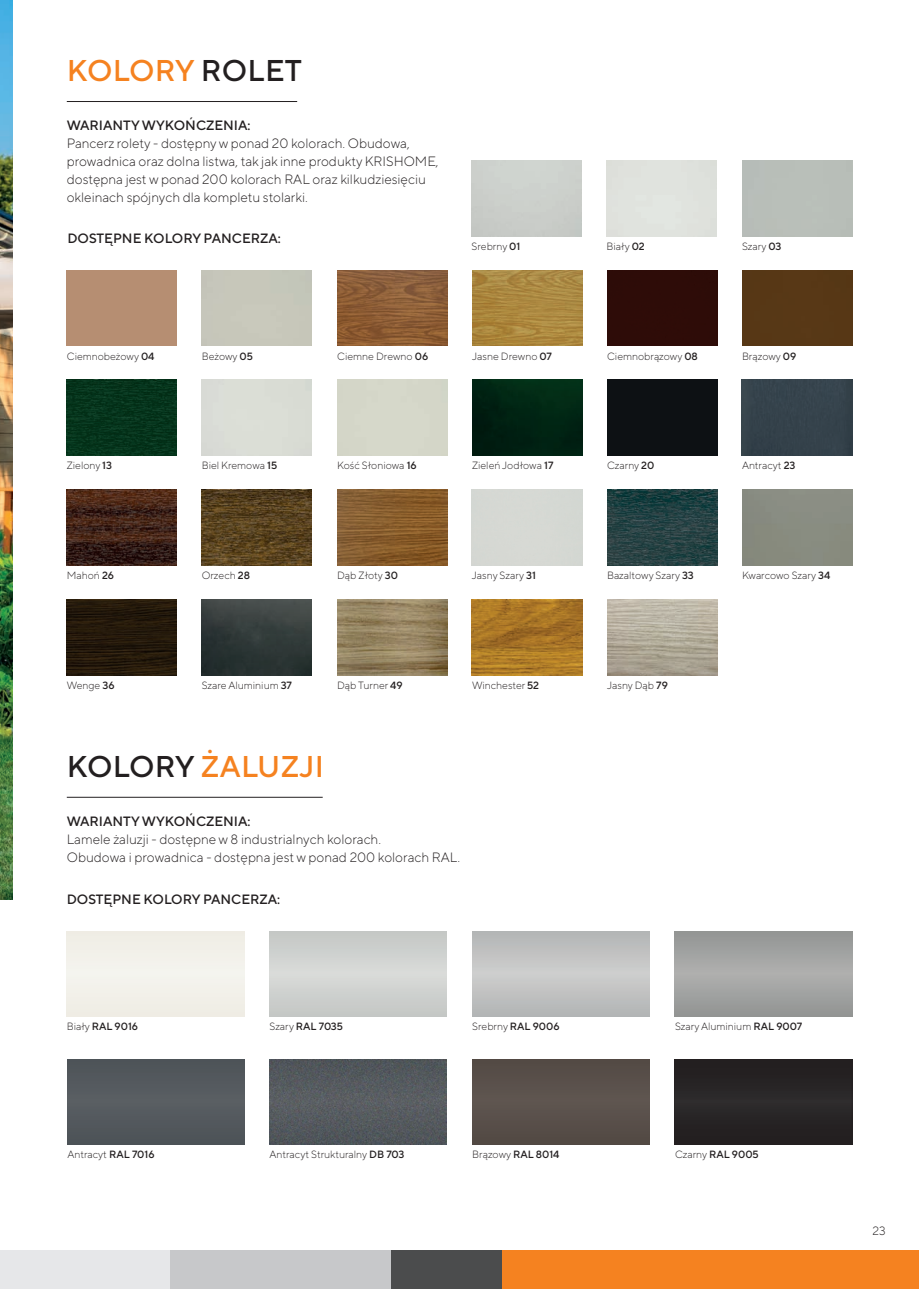
<style>
.page{position:relative;width:919px;height:1289px;background:#fff}
.page>*{position:absolute;margin:0;border:0;box-sizing:border-box;transform-origin:0 0}
.t1{font:500 30px "TT Norms Pro";letter-spacing:.01em;color:#f58220}
.t2{font:300 13.5px/18px "TT Norms Pro";color:#231f20}
.t3{font:500 13.5px "TT Norms Pro";color:#231f20}
.t4{font:300 12px "TT Norms Pro";color:#231f20}
.t5{font:300 10.5px "TT Norms Pro";color:#231f20}
.t6{font:500 10.5px "TT Norms Pro";color:#231f20}
.s1{color:#231f20}
.s2{font-weight:500}
.s3{font-weight:300}
</style>
<div class="page">
<div style="left:67px;top:1059px;width:177px;height:85px;background:#53585d"></div>
<div style="left:472px;top:1059px;width:177px;height:85px;background:#584f49"></div>
<img style="left:269px;top:1059px;width:177px;height:85px">
<img style="left:472px;top:270px;width:110px;height:76px">
<img style="left:472px;top:380px;width:110px;height:75px">
<img style="left:607px;top:490px;width:110px;height:75px">
<div style="left:607px;top:270px;width:110px;height:76px;background:#2e0c08"></div>
<div style="left:607px;top:380px;width:110px;height:75px;background:#0d1114"></div>
<div style="left:742px;top:270px;width:110px;height:76px;background:#573816"></div>
<img style="left:337px;top:490px;width:110px;height:75px">
<img style="left:67px;top:599px;width:110px;height:76px">
<div style="left:67px;top:270px;width:110px;height:76px;background:#b68e72"></div>
<img style="left:67px;top:380px;width:110px;height:75px">
<img style="left:67px;top:490px;width:110px;height:75px">
<img style="left:202px;top:599px;width:110px;height:76px">
<img style="left:337px;top:599px;width:110px;height:76px">
<img style="left:202px;top:490px;width:110px;height:75px">
<img style="left:472px;top:599px;width:110px;height:76px">
<img style="left:337px;top:270px;width:110px;height:76px">
<div style="left:741px;top:380px;width:111px;height:75px;background:#35424b"></div>
<img style="left:0;top:0;width:13px;height:899px">
<hr style="left:67px;top:101px;width:230px;height:1px;background:#231f20">
<hr style="left:67px;top:797px;width:256px;height:1px;background:#231f20">
<img style="left:607px;top:599px;width:110px;height:76px">
<div style="left:675px;top:1059px;width:177px;height:85px;background:#262324"></div>
<div style="left:0;top:1250px;width:170px;height:38px;background:#e6e7e9"></div>
<div style="left:170px;top:1250px;width:221px;height:38px;background:#c7c8ca"></div>
<div style="left:391px;top:1250px;width:111px;height:38px;background:#4b4c4d"></div>
<div style="left:502px;top:1250px;width:416px;height:38px;background:#f58220"></div>
<h1 class="t1" style="left:67px;top:51px;width:237px">KOLORY <span class="s1">ROLET</span></h1>
<p class="t3" style="left:67px;top:116px;width:185px">WARIANTY WYKOŃCZENIA:</p>
<p class="t2" style="left:67px;top:133px;width:373px">Pancerz rolety - dostępny w ponad 20 kolorach. Obudowa, prowadnica oraz dolna listwa, tak jak inne produkty KRISHOME, dostępna jest w ponad 200 kolorach RAL oraz kilkudziesięciu okleinach spójnych dla kompletu stolarki.</p>
<p class="t3" style="left:67px;top:229px;width:215px">DOSTĘPNE KOLORY PANCERZA:</p>
<p class="t5" style="left:471px;top:239px;width:50px">Srebrny <span class="s2">01</span></p>
<p class="t5" style="left:67px;top:349px;width:89px">Ciemnobeżowy <span class="s2">04</span></p>
<p class="t5" style="left:472px;top:349px;width:81px">Jasne Drewno <span class="s2">07</span></p>
<p class="t5" style="left:202px;top:349px;width:53px">Beżowy <span class="s2">05</span></p>
<p class="t5" style="left:337px;top:349px;width:92px">Ciemne Drewno <span class="s2">06</span></p>
<p class="t5" style="left:67px;top:459px;width:47px">Zielony <span class="s2">13</span></p>
<p class="t5" style="left:202px;top:459px;width:77px">Biel Kremowa <span class="s2">15</span></p>
<p class="t5" style="left:337px;top:459px;width:81px">Kość Słoniowa <span class="s2">16</span></p>
<p class="t5" style="left:472px;top:459px;width:83px">Zieleń Jodłowa <span class="s2">17</span></p>
<p class="t5" style="left:67px;top:569px;width:49px">Mahoń <span class="s2">26</span></p>
<p class="t5" style="left:202px;top:569px;width:50px">Orzech <span class="s2">28</span></p>
<p class="t5" style="left:337px;top:569px;width:62px">Dąb Złoty <span class="s2">30</span></p>
<p class="t5" style="left:472px;top:569px;width:65px">Jasny Szary <span class="s2">31</span></p>
<p class="t5" style="left:67px;top:678px;width:49px">Wenge <span class="s2">36</span></p>
<p class="t5" style="left:202px;top:679px;width:92px">Szare Aluminium <span class="s2">37</span></p>
<p class="t5" style="left:337px;top:679px;width:67px">Dąb Turner <span class="s2">49</span></p>
<p class="t5" style="left:472px;top:679px;width:68px">Winchester <span class="s2">52</span></p>
<h1 class="t1" style="left:67px;top:747px;width:259px"><span class="s1">KOLORY</span> ŻALUZJI</h1>
<p class="t3" style="left:67px;top:813px;width:185px">WARIANTY WYKOŃCZENIA:</p>
<p class="t2" style="left:67px;top:830px;width:395px">Lamele żaluzji - dostępne w 8 industrialnych kolorach.<br>Obudowa i prowadnica - dostępna jest w ponad 200 kolorach RAL.</p>
<p class="t3" style="left:67px;top:890px;width:215px">DOSTĘPNE KOLORY PANCERZA:</p>
<p class="t5" style="left:606px;top:239px;width:40px">Biały <span class="s2">02</span></p>
<p class="t5" style="left:742px;top:239px;width:41px">Szary <span class="s2">03</span></p>
<p class="t5" style="left:607px;top:349px;width:92px">Ciemnobrązowy <span class="s2">08</span></p>
<p class="t5" style="left:742px;top:349px;width:56px">Brązowy <span class="s2">09</span></p>
<p class="t5" style="left:607px;top:459px;width:49px">Czarny <span class="s2">20</span></p>
<p class="t5" style="left:742px;top:459px;width:55px">Antracyt <span class="s2">23</span></p>
<p class="t5" style="left:607px;top:569px;width:88px">Bazaltowy Szary <span class="s2">33</span></p>
<p class="t5" style="left:607px;top:678px;width:62px">Jasny Dąb <span class="s2">79</span></p>
<p class="t5" style="left:742px;top:569px;width:90px">Kwarcowo Szary <span class="s2">34</span></p>
<p class="t6" style="left:67px;top:1019px;width:73px"><span class="s3">Biały</span> RAL 9016</p>
<p class="t6" style="left:269px;top:1019px;width:75px"><span class="s3">Szary</span> RAL 7035</p>
<p class="t5" style="left:472px;top:1020px;width:89px">Srebrny <span class="s2">RAL 9006</span></p>
<p class="t5" style="left:675px;top:1020px;width:129px">Szary Aluminium <span class="s2">RAL 9007</span></p>
<p class="t5" style="left:67px;top:1147px;width:89px">Antracyt <span class="s2">RAL 7016</span></p>
<p class="t5" style="left:269px;top:1147px;width:136px">Antracyt Strukturalny <span class="s2">DB 703</span></p>
<p class="t5" style="left:472px;top:1147px;width:89px">Brązowy <span class="s2">RAL 8014</span></p>
<p class="t6" style="left:675px;top:1147px;width:85px"><span class="s3">Czarny</span> RAL 9005</p>
<p class="t4" style="left:872px;top:1222px;width:15px">23</p>
</div>
